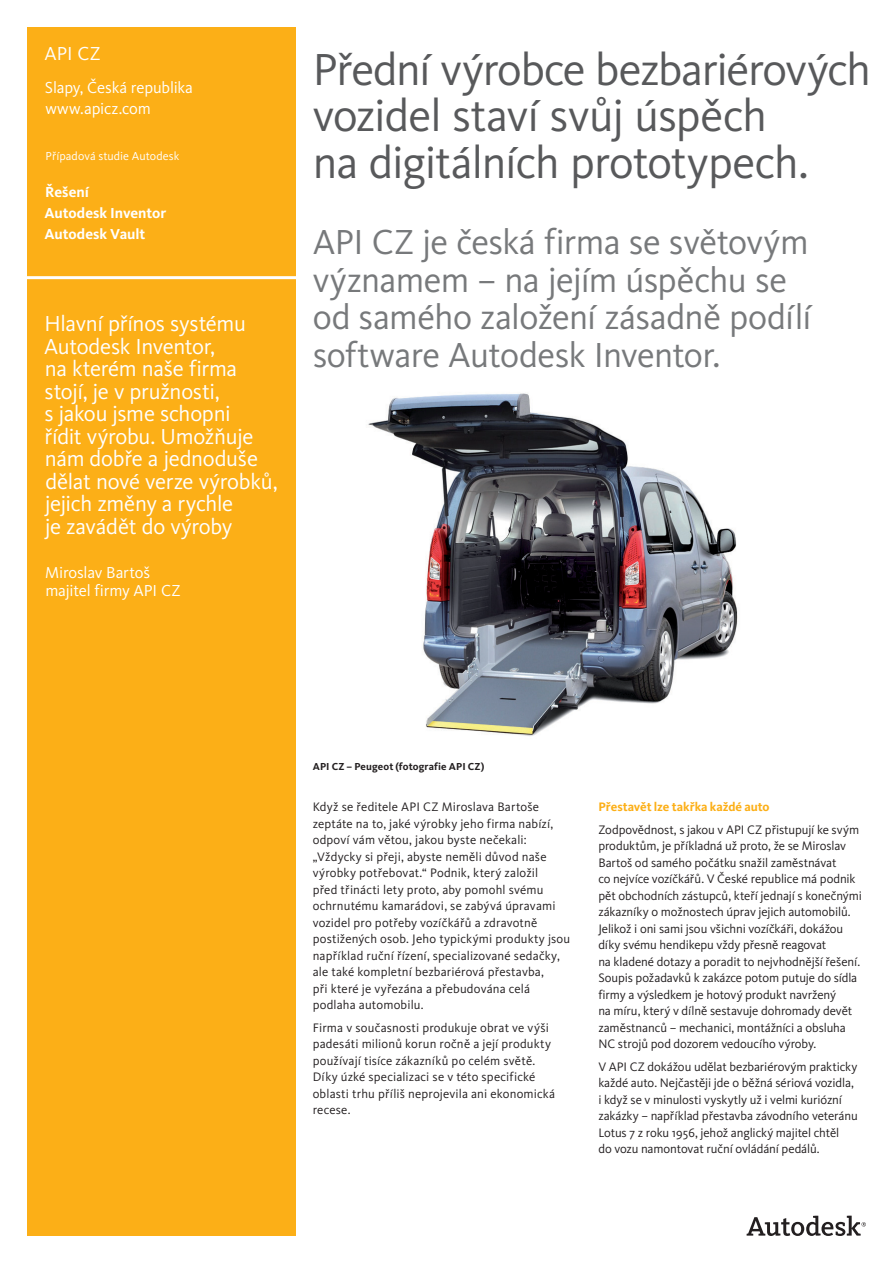
<style>
.page{position:relative;width:893px;height:1263px;background:#fff}
.page>*{position:absolute;margin:0;border:0;box-sizing:border-box;transform-origin:0 0}
.Cover_-_Headline{font:46.5px/46.5px "Kievit CE";letter-spacing:-.025em;color:#58595b}
.Cover_-_Headline-2{font:36px/37.5px "Kievit CE";letter-spacing:-.015em;color:#77797b}
.Quote_-_Attribution{font:22.5px/22.5px "Kievit CE";letter-spacing:-.015em;color:#fff}
.Sidebar_-_Customer_N{font:19.5px "Kievit CE";color:#fff}
.Sidebar_-_Customer_N-2{font:16.5px "Kievit CE";letter-spacing:-.01em;color:#fff}
.Quote_-_Attribution-2{font:16.5px/18px "Kievit CE";letter-spacing:-.01em;color:#fff}
.Sidebar_-_Product_Na{font:700 15px "Kievit CE";letter-spacing:-.005em;color:#fff}
.Body_-_Subhead{font:12.75px/16.5px "Kievit CE";color:#231f20}
.Body_-_Subhead-2{font:700 12.75px "Kievit CE";letter-spacing:-.005em;color:#fcaf17}
.Sidebar_-_Customer_S{font:12px "Kievit CE";letter-spacing:.005em;color:#fff}
.Body_-_Subhead-3{font:700 10.5px "Kievit CE";letter-spacing:.01em;color:#231f20}
</style>
<div class="page">
<svg style="left:747px;top:1215px;width:119px;height:21px"></svg>
<div style="left:27px;top:27px;width:268px;height:1209px;background:#fcaf17"></div>
<img style="left:368px;top:393px;width:370px;height:343px">
<hr style="left:17px;top:276px;width:281px;height:3px;background:#fff">
<p class="Sidebar_-_Customer_N" style="left:44px;top:42px;width:58px">API CZ</p>
<p class="Sidebar_-_Customer_N-2" style="left:45px;top:78px;width:150px">Slapy, Česká republika</p>
<p class="Sidebar_-_Customer_N-2" style="left:45px;top:99px;width:107px">www.apicz.com</p>
<p class="Sidebar_-_Customer_S" style="left:46px;top:149px;width:135px">Případová studie Autodesk</p>
<p class="Sidebar_-_Product_Na" style="left:45px;top:183px;width:45px">Řešení</p>
<p class="Sidebar_-_Product_Na" style="left:45px;top:204px;width:123px">Autodesk Inventor</p>
<p class="Sidebar_-_Product_Na" style="left:45px;top:225px;width:102px">Autodesk Vault</p>
<p class="Quote_-_Attribution" style="left:44px;top:313px;width:235px">Hlavní přínos systému<br>Autodesk Inventor,<br>na kterém naše firma stojí, je v pružnosti,<br>s jakou jsme schopni<br>řídit výrobu. Umožňuje nám dobře a jednoduše dělat nové verze výrobků, jejich změny a rychle<br>je zavádět do výroby</p>
<p class="Quote_-_Attribution-2" style="left:45px;top:564px;width:137px">Miroslav Bartoš majitel firmy API CZ</p>
<p class="Cover_-_Headline" style="left:313px;top:46px;width:560px">Přední výrobce bezbariérových vozidel staví svůj úspěch<br>na digitálních prototypech.</p>
<p class="Cover_-_Headline-2" style="left:313px;top:223px;width:500px">API CZ je česká firma se světovým významem – na jejím úspěchu se od samého založení zásadně podílí software Autodesk Inventor.</p>
<p class="Body_-_Subhead-3" style="left:313px;top:760px;width:173px">API CZ – Peugeot (fotografie API CZ)</p>
<p class="Body_-_Subhead" style="left:313px;top:799px;width:259px">Když se ředitele API CZ Miroslava Bartoše zeptáte na to, jaké výrobky jeho firma nabízí, odpoví vám větou, jakou byste nečekali: „Vždycky si přeji, abyste neměli důvod naše výrobky potřebovat.“ Podnik, který založil<br>před třinácti lety proto, aby pomohl svému ochrnutému kamarádovi, se zabývá úpravami vozidel pro potřeby vozíčkářů a zdravotně postižených osob. Jeho typickými produkty jsou například ruční řízení, specializované sedačky, ale také kompletní bezbariérová přestavba,<br>při které je vyřezána a přebudována celá podlaha automobilu.</p>
<p class="Body_-_Subhead" style="left:313px;top:1019px;width:244px">Firma v současnosti produkuje obrat ve výši padesáti milionů korun ročně a její produkty používají tisíce zákazníků po celém světě.<br>Díky úzké specializaci se v této specifické oblasti trhu příliš neprojevila ani ekonomická recese.</p>
<p class="Body_-_Subhead-2" style="left:598px;top:799px;width:173px">Přestavět lze takřka každé auto</p>
<p class="Body_-_Subhead" style="left:598px;top:821px;width:265px">Zodpovědnost, s jakou v API CZ přistupují ke svým produktům, je příkladná už proto, že se Miroslav Bartoš od samého počátku snažil zaměstnávat<br>co nejvíce vozíčkářů. V České republice má podnik pět obchodních zástupců, kteří jednají s konečnými zákazníky o možnostech úprav jejich automobilů.<br>Jelikož i oni sami jsou všichni vozíčkáři, dokážou díky svému hendikepu vždy přesně reagovat<br>na kladené dotazy a poradit to nejvhodnější řešení.<br>Soupis požadavků k zakázce potom putuje do sídla firmy a výsledkem je hotový produkt navržený<br>na míru, který v dílně sestavuje dohromady devět zaměstnanců – mechanici, montážníci a obsluha NC strojů pod dozorem vedoucího výroby.</p>
<p class="Body_-_Subhead" style="left:598px;top:1058px;width:261px">V API CZ dokážou udělat bezbariérovým prakticky každé auto. Nejčastěji jde o běžná sériová vozidla, i když se v minulosti vyskytly už i velmi kuriózní zakázky – například přestavba závodního veteránu Lotus 7 z roku 1956, jehož anglický majitel chtěl<br>do vozu namontovat ruční ovládání pedálů.</p>
</div>
